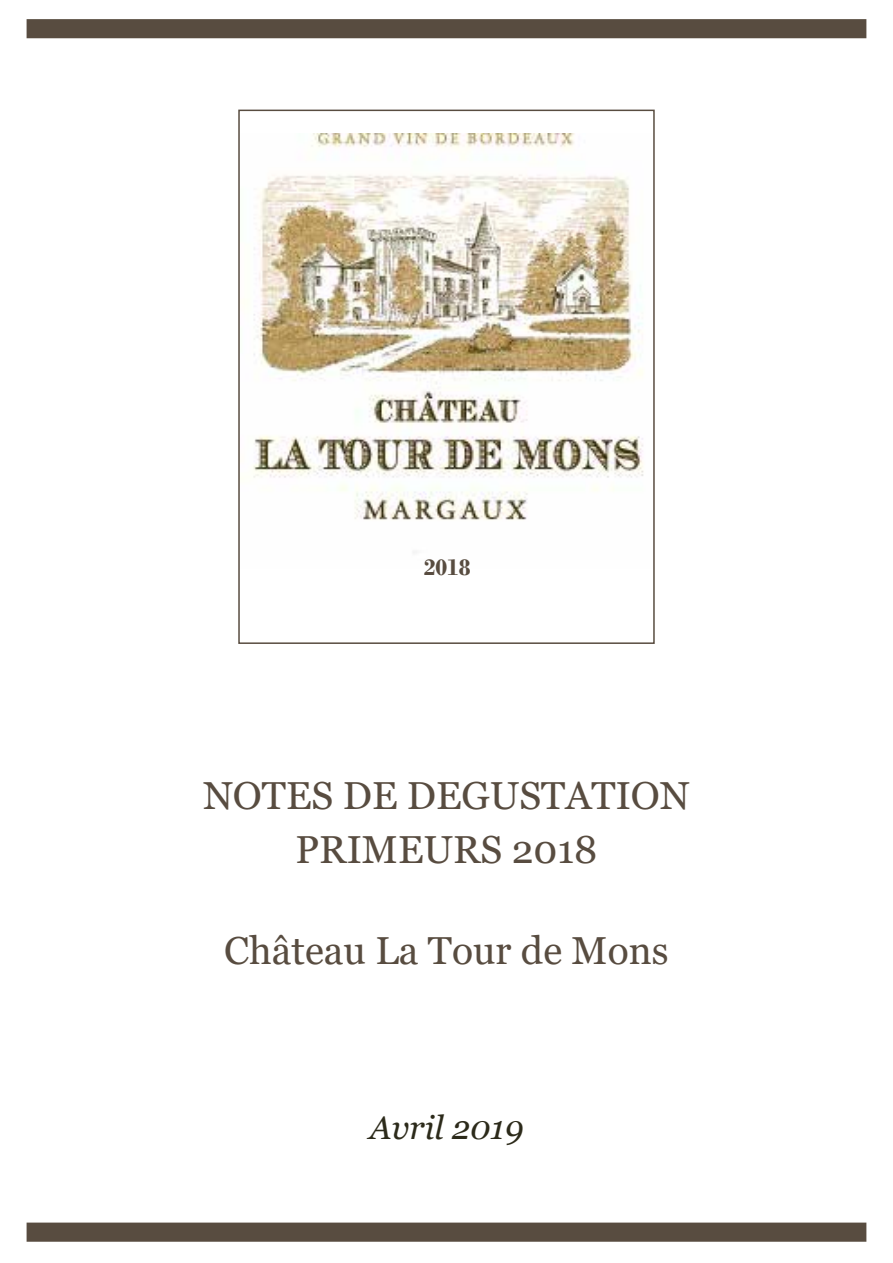
<style>
.page{position:relative;width:893px;height:1263px;background:#fff}
.page>*{position:absolute;margin:0;border:0;box-sizing:border-box;transform-origin:0 0}
.t1{font:39px/54px "Georgia";color:#584c40;text-align:center}
.t2{font:italic 33px "Georgia";color:#2c2a1a}
.t3{font:700 24px "Bodoni";color:#584c40}
</style>
<div class="page">
<img style="left:253px;top:134px;width:391px;height:419px">
<div style="left:238px;top:110px;width:417px;height:534px;border:2px solid #584c40"></div>
<div style="left:27px;top:20px;width:839px;height:18px;background:#584c40"></div>
<div style="left:27px;top:19px;width:839px;height:19px;border:2px solid #584c40"></div>
<div style="left:27px;top:1223px;width:839px;height:18px;background:#584c40"></div>
<div style="left:27px;top:1222px;width:839px;height:20px;border:2px solid #584c40"></div>
<p class="t3" style="left:424px;top:553px;width:49px">2018</p>
<p class="t1" style="left:203px;top:771px;width:488px">NOTES DE DEGUSTATION<br>PRIMEURS 2018</p>
<p class="t1" style="left:224px;top:926px;width:446px">Château La Tour de Mons</p>
<p class="t2" style="left:370px;top:1114px;width:155px">Avril 2019</p>
</div>
